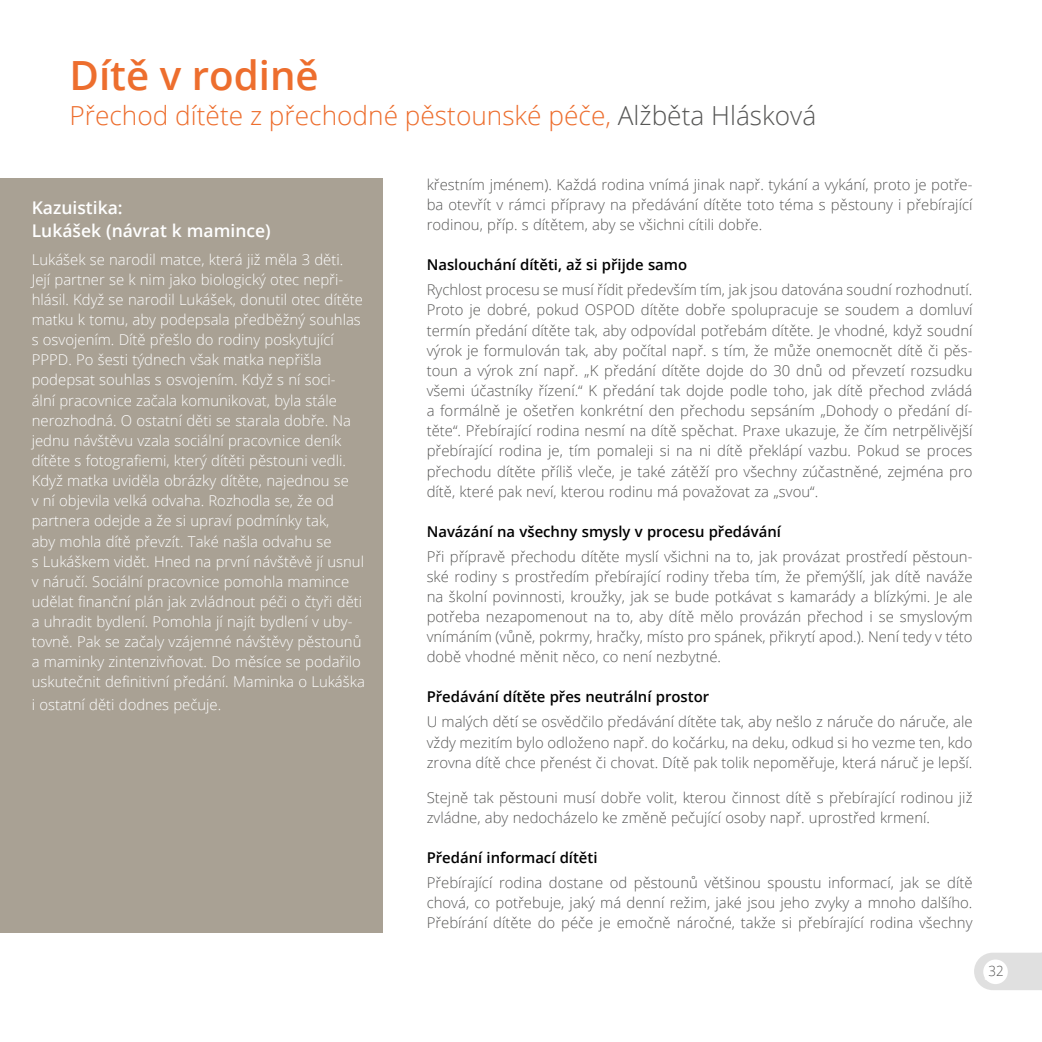
<style>
.page{position:relative;width:1042px;height:1042px;background:#fff}
.page>*{position:absolute;margin:0;border:0;box-sizing:border-box;transform-origin:0 0}
.t1{font:600 40.25px "Open Sans";color:#ed6e2e}
.t2{font:300 26.25px "Open Sans";color:#ed6e2e}
.t3{font:600 17.5px/22.8px "Open Sans";color:#fff}
.t4{font:300 14.88px/20.1px "Open Sans";color:#575756;text-align:justify}
.t5{font:300 14.88px/20.1px "Open Sans";color:#fff}
.t6{font:600 14.88px "Open Sans";color:#000}
.t7{font:300 14px "Open Sans";color:#575756;scale:.95 1}
.s1{color:#575756}
.s2{font-weight:400;font-size:21px;color:#fff}
</style>
<div class="page">
<svg style="left:974px;top:952px;width:68px;height:38px;background:#e2e2e2"></svg>
<div style="left:983px;top:959px;width:25px;height:25px;background:#fff;border-radius:50%"></div>
<div style="left:0;top:179px;width:382px;height:754px;background:#a9a194"></div>
<h1 class="t1" style="left:69px;top:48px;width:251px">Dítě v rodině</h1>
<h2 class="t2" style="left:69px;top:98px;width:748px">Přechod dítěte z přechodné pěstounské péče, <span class="s1">Alžběta Hlásková</span></h2>
<p class="t3" style="left:32px;top:196px;width:241px">Kazuistika:<br>Lukášek (návrat k mamince)</p>
<p class="t5" style="left:32px;top:249px;width:335px">Lukášek se narodil matce, která již měla 3 děti.<br>Její partner se k nim jako biologický otec nepři&shy;hlásil. Když se narodil Lukášek, donutil otec dítěte matku k tomu, aby podepsala předběžný souhlas s osvojením. Dítě přešlo do rodiny poskytující PPPD. Po šesti týdnech však matka nepřišla podepsat souhlas s osvojením. Když s ní soci-<br>ální pracovnice začala komunikovat, byla stále nerozhodná. O ostatní děti se starala dobře. Na jednu návštěvu vzala sociální pracovnice deník dítěte s fotografiemi, který dítěti pěstouni vedli.<br>Když matka uviděla obrázky dítěte, najednou se<br>v ní objevila velká odvaha. Rozhodla se, že od partnera odejde a že si upraví podmínky tak,<br>aby mohla dítě převzít. Také našla odvahu se<br>s Lukáškem vidět. Hned na první návštěvě jí usnul v náručí. Sociální pracovnice pomohla mamince udělat finanční plán jak zvládnout péči o čtyři děti a uhradit bydlení. Pomohla jí najít bydlení v uby&shy;tovně. Pak se začaly vzájemné návštěvy pěstounů a maminky zintenzivňovat. Do měsíce se podařilo uskutečnit definitivní předání. Maminka o Lukáška</p>
<p class="t5" style="left:32px;top:694px;width:191px">i ostatní děti dodnes pečuje.</p>
<p class="t4" style="left:427px;top:174px;width:547px">křestním jménem). Každá rodina vnímá jinak např. tykání a vykání, proto je potře&shy;ba otevřít v rámci přípravy na předávání dítěte toto téma s pěstouny i přebírající rodinou, příp. s dítětem, aby se všichni cítili dobře.</p>
<p class="t6" style="left:427px;top:255px;width:262px">Naslouchání dítěti, až si přijde samo</p>
<p class="t4" style="left:427px;top:279px;width:547px">Rychlost procesu se musí řídit především tím, jak jsou datována soudní rozhodnutí.<br>Proto je dobré, pokud OSPOD dítěte dobře spolupracuje se soudem a domluví termín předání dítěte tak, aby odpovídal potřebám dítěte. Je vhodné, když soudní výrok je formulován tak, aby počítal např. s tím, že může onemocnět dítě či pěs&shy;toun a výrok zní např. „K předání dítěte dojde do 30 dnů od převzetí rozsudku všemi účastníky řízení.“ K předání tak dojde podle toho, jak dítě přechod zvládá a formálně je ošetřen konkrétní den přechodu sepsáním „Dohody o předání dí&shy;těte“. Přebírající rodina nesmí na dítě spěchat. Praxe ukazuje, že čím netrpělivější přebírající rodina je, tím pomaleji si na ni dítě překlápí vazbu. Pokud se proces přechodu dítěte příliš vleče, je také zátěží pro všechny zúčastněné, zejména pro dítě, které pak neví, kterou rodinu má považovat za „svou“.</p>
<p class="t6" style="left:427px;top:521px;width:356px">Navázání na všechny smysly v procesu předávání</p>
<p class="t4" style="left:427px;top:546px;width:547px">Při přípravě přechodu dítěte myslí všichni na to, jak provázat prostředí pěstoun&shy;ské rodiny s prostředím přebírající rodiny třeba tím, že přemýšlí, jak dítě naváže na školní povinnosti, kroužky, jak se bude potkávat s kamarády a blízkými. Je ale potřeba nezapomenout na to, aby dítě mělo provázán přechod i se smyslovým vnímáním (vůně, pokrmy, hračky, místo pro spánek, přikrytí apod.). Není tedy v této době vhodné měnit něco, co není nezbytné.</p>
<p class="t6" style="left:427px;top:687px;width:284px">Předávání dítěte přes neutrální prostor</p>
<p class="t4" style="left:427px;top:711px;width:547px">U malých dětí se osvědčilo předávání dítěte tak, aby nešlo z náruče do náruče, ale vždy mezitím bylo odloženo např. do kočárku, na deku, odkud si ho vezme ten, kdo zrovna dítě chce přenést či chovat. Dítě pak tolik nepoměřuje, která náruč je lepší.</p>
<p class="t4" style="left:427px;top:787px;width:547px">Stejně tak pěstouni musí dobře volit, kterou činnost dítě s přebírající rodinou již zvládne, aby nedocházelo ke změně pečující osoby např. uprostřed krmení.</p>
<p class="t6" style="left:427px;top:847px;width:172px">Předání informací dítěti</p>
<p class="t4" style="left:427px;top:872px;width:547px">Přebírající rodina dostane od pěstounů většinou spoustu informací, jak se dítě chová, co potřebuje, jaký má denní režim, jaké jsou jeho zvyky a mnoho dalšího.<br>Přebírání dítěte do péče je emočně náročné, takže si přebírající rodina všechny</p>
<p class="t7" style="left:984px;top:962px;width:22px"><span class="s2">3</span>3 2</p>
</div>
